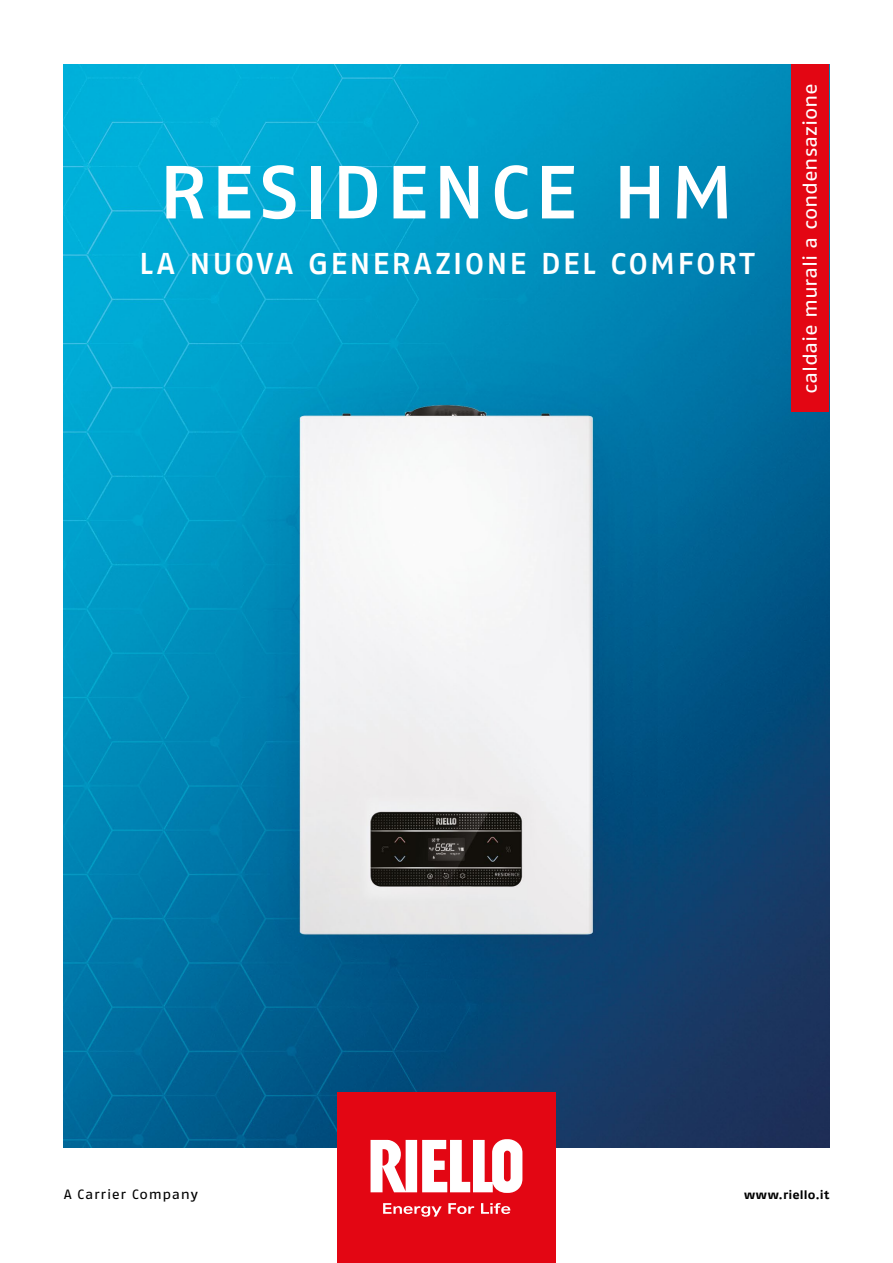
<style>
.page{position:relative;width:893px;height:1263px;background:#fff}
.page>*{position:absolute;margin:0;border:0;box-sizing:border-box;transform-origin:0 0}
.t1{font:500 75px "Fago Ex Lf";letter-spacing:.06em;color:#fff}
.t2{font:500 30px "Fago Ex Lf";letter-spacing:.07em;color:#fff}
.t3{font:19.5px "Fago Ex Lf";letter-spacing:-.015em;color:#fff}
.t4{font:13.5px "Fago Ex Lf";letter-spacing:.045em;color:#000}
.t5{font:700 12px "Fago Ex Lf";letter-spacing:.015em;color:#000}
</style>
<div class="page">
<img style="left:64px;top:64px;width:765px;height:1084px">
<div style="left:337px;top:1093px;width:218px;height:170px;background:#e30613"></div>
<svg style="left:383px;top:1203px;width:127px;height:14px"></svg>
<svg style="left:371px;top:1139px;width:151px;height:54px"></svg>
<div style="left:791px;top:64px;width:38px;height:347px;background:#e30613"></div>
<h1 class="t1" style="left:159px;top:147px;width:577px">RESIDENCE HM</h1>
<p class="t2" style="left:139px;top:245px;width:616px">LA NUOVA GENERAZIONE DEL COMFORT</p>
<p class="t3" style="left:798px;top:394px;width:312px;rotate:-90deg">caldaie murali a condensazione</p>
<p class="t4" style="left:64px;top:1186px;width:136px">A Carrier Company</p>
<p class="t5" style="left:744px;top:1188px;width:87px">www.riello.it</p>
</div>
